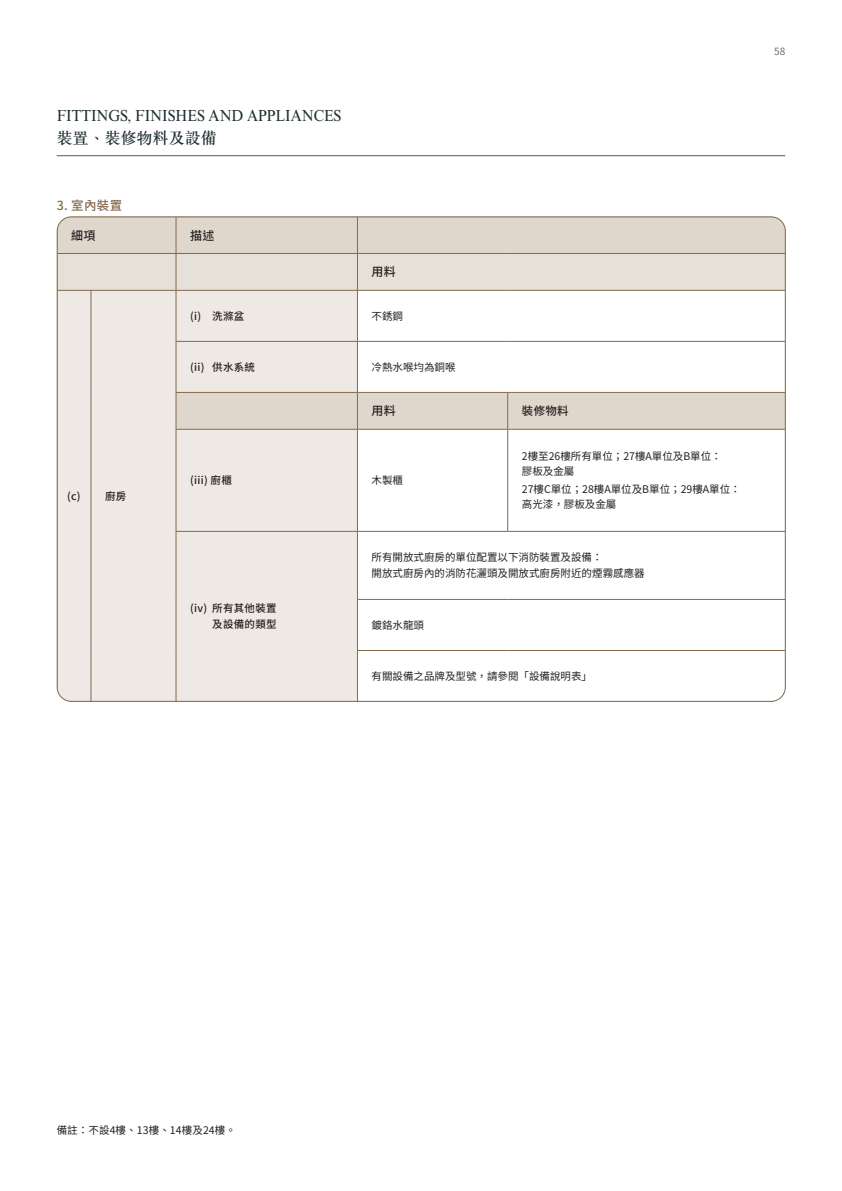
<style>
.page{position:relative;width:842px;height:1191px;background:#fff}
.page>*{position:absolute;margin:0;border:0;box-sizing:border-box;transform-origin:0 0}
.t1{font:16px "Times New Roman MT Std";color:#1f2e31;scale:.9 1}
.t2{font:500 16px "M Sung HK";color:#1f2e31}
.t3{font:500 12.5px "Noto Sans CJ Ktc";color:#826a4c}
.t4{font:500 12px "Noto Sans CJ Ktc";letter-spacing:.025em;color:#231f20}
.t5{font:500 11.5px "Noto Sans CJ Ktc";color:#231f20}
.t6{font:10.5px/15px "Noto Sans CJ Ktc";color:#231f20}
.t7{font:500 10.5px/16px "Noto Sans CJ Ktc";letter-spacing:.025em;color:#231f20;text-align:right}
.t8{font:10px "Noto Sans CJ Ktc";color:#6c6d70}
</style>
<div class="page">
<hr style="left:57px;top:155px;width:728px;height:1px;background:#57585a">
<div style="left:58px;top:218px;width:726px;height:35px;background:#e0d7cc"></div>
<div style="left:59px;top:254px;width:725px;height:36px;background:#e5e1d8"></div>
<div style="left:58px;top:291px;width:299px;height:410px;background:#eee9e4"></div>
<svg style="left:358px;top:340px;width:426px;height:360px"></svg>
<hr style="left:57px;top:217px;width:34px;height:1px;background:#826a4c">
<hr style="left:57px;top:217px;width:1px;height:36px;background:#826a4c">
<hr style="left:176px;top:217px;width:1px;height:36px;background:#826a4c">
<hr style="left:357px;top:217px;width:1px;height:36px;background:#826a4c">
<hr style="left:508px;top:217px;width:277px;height:1px;background:#826a4c">
<hr style="left:785px;top:217px;width:1px;height:36px;background:#826a4c">
<hr style="left:57px;top:253px;width:34px;height:1px;background:#826a4c">
<hr style="left:91px;top:253px;width:85px;height:1px;background:#826a4c">
<hr style="left:176px;top:253px;width:181px;height:1px;background:#826a4c">
<hr style="left:176px;top:254px;width:1px;height:36px;background:#826a4c">
<hr style="left:357px;top:253px;width:151px;height:1px;background:#826a4c">
<hr style="left:357px;top:254px;width:1px;height:36px;background:#826a4c">
<hr style="left:508px;top:253px;width:277px;height:1px;background:#826a4c">
<hr style="left:57px;top:290px;width:34px;height:1px;background:#826a4c">
<hr style="left:91px;top:290px;width:85px;height:1px;background:#826a4c">
<hr style="left:91px;top:290px;width:1px;height:51px;background:#826a4c">
<hr style="left:176px;top:290px;width:181px;height:1px;background:#826a4c">
<hr style="left:176px;top:290px;width:1px;height:51px;background:#826a4c">
<hr style="left:357px;top:290px;width:151px;height:1px;background:#826a4c">
<hr style="left:357px;top:290px;width:1px;height:51px;background:#826a4c">
<hr style="left:508px;top:290px;width:277px;height:1px;background:#826a4c">
<hr style="left:91px;top:341px;width:1px;height:51px;background:#826a4c">
<hr style="left:176px;top:341px;width:181px;height:1px;background:#826a4c">
<hr style="left:176px;top:342px;width:1px;height:50px;background:#826a4c">
<hr style="left:357px;top:341px;width:151px;height:1px;background:#826a4c">
<hr style="left:357px;top:342px;width:1px;height:50px;background:#826a4c">
<hr style="left:508px;top:341px;width:277px;height:1px;background:#826a4c">
<hr style="left:91px;top:392px;width:1px;height:37px;background:#826a4c">
<hr style="left:176px;top:392px;width:181px;height:1px;background:#826a4c">
<hr style="left:176px;top:393px;width:1px;height:36px;background:#826a4c">
<hr style="left:357px;top:392px;width:151px;height:1px;background:#826a4c">
<hr style="left:357px;top:393px;width:1px;height:36px;background:#826a4c">
<hr style="left:508px;top:392px;width:277px;height:1px;background:#826a4c">
<hr style="left:507px;top:393px;width:1px;height:36px;background:#826a4c">
<hr style="left:91px;top:429px;width:1px;height:102px;background:#826a4c">
<hr style="left:91px;top:531px;width:1px;height:68px;background:#826a4c">
<hr style="left:176px;top:531px;width:1px;height:68px;background:#826a4c">
<hr style="left:357px;top:531px;width:1px;height:68px;background:#826a4c">
<hr style="left:91px;top:599px;width:1px;height:51px;background:#826a4c">
<hr style="left:176px;top:599px;width:1px;height:51px;background:#826a4c">
<hr style="left:357px;top:599px;width:151px;height:1px;background:#826a4c">
<hr style="left:357px;top:599px;width:1px;height:51px;background:#826a4c">
<hr style="left:508px;top:599px;width:277px;height:1px;background:#826a4c">
<hr style="left:57px;top:650px;width:1px;height:51px;background:#826a4c">
<hr style="left:91px;top:650px;width:1px;height:51px;background:#826a4c">
<hr style="left:176px;top:650px;width:1px;height:51px;background:#826a4c">
<hr style="left:357px;top:650px;width:151px;height:1px;background:#826a4c">
<hr style="left:357px;top:650px;width:1px;height:51px;background:#826a4c">
<hr style="left:508px;top:650px;width:277px;height:1px;background:#826a4c">
<hr style="left:785px;top:650px;width:1px;height:51px;background:#826a4c">
<hr style="left:57px;top:701px;width:34px;height:1px;background:#826a4c">
<hr style="left:508px;top:701px;width:277px;height:1px;background:#826a4c">
<hr style="left:176px;top:429px;width:181px;height:1px;background:#826a4c">
<hr style="left:176px;top:429px;width:1px;height:102px;background:#826a4c">
<hr style="left:176px;top:531px;width:181px;height:1px;background:#826a4c">
<hr style="left:357px;top:429px;width:151px;height:1px;background:#826a4c">
<hr style="left:357px;top:429px;width:1px;height:102px;background:#826a4c">
<hr style="left:357px;top:531px;width:151px;height:1px;background:#826a4c">
<hr style="left:508px;top:429px;width:277px;height:1px;background:#826a4c">
<hr style="left:507px;top:429px;width:1px;height:102px;background:#826a4c">
<hr style="left:508px;top:531px;width:277px;height:1px;background:#826a4c">
<h1 class="t1" style="left:57px;top:106px;width:318px">FITTINGS, FINISHES AND APPLIANCES</h1>
<h1 class="t2" style="left:57px;top:127px;width:161px">裝置、裝修物料及設備</h1>
<p class="t3" style="left:57px;top:198px;width:67px">3. 室內裝置</p>
<p class="t4" style="left:71px;top:228px;width:26px">細項</p>
<p class="t4" style="left:190px;top:228px;width:26px">描述</p>
<p class="t4" style="left:372px;top:265px;width:26px">用料</p>
<p class="t7" style="left:67px;top:488px;width:61px">(c) 廚房</p>
<p class="t7" style="left:190px;top:308px;width:56px">(i) 洗滌盆</p>
<p class="t6" style="left:372px;top:309px;width:33px">不銹鋼</p>
<p class="t7" style="left:190px;top:359px;width:66px">(ii) 供水系統</p>
<p class="t6" style="left:372px;top:360px;width:85px">冷熱水喉均為銅喉</p>
<p class="t4" style="left:372px;top:404px;width:26px">用料</p>
<p class="t5" style="left:522px;top:404px;width:48px">裝修物料</p>
<p class="t7" style="left:190px;top:473px;width:43px">(iii) 廚櫃</p>
<p class="t6" style="left:372px;top:473px;width:33px">木製櫃</p>
<p class="t6" style="left:522px;top:449px;width:201px">2樓至26樓所有單位；27樓A單位及B單位：膠板及金屬</p>
<p class="t6" style="left:522px;top:482px;width:220px">27樓C單位；28樓A單位及B單位；29樓A單位：高光漆，膠板及金屬</p>
<p class="t7" style="left:190px;top:601px;width:88px">(iv) 所有其他裝置及設備的類型</p>
<p class="t6" style="left:372px;top:550px;width:275px;line-height:16px">所有開放式廚房的單位配置以下消防裝置及設備：<br>開放式廚房內的消防花灑頭及開放式廚房附近的煙霧感應器</p>
<p class="t6" style="left:372px;top:618px;width:54px">鍍鉻水龍頭</p>
<p class="t6" style="left:372px;top:669px;width:222px">有關設備之品牌及型號，請參閱「設備說明表」</p>
<p class="t8" style="left:774px;top:46px;width:13px">58</p>
<p class="t6" style="left:57px;top:1122px;width:181px">備註：不設4樓、13樓、14樓及24樓。</p>
</div>
